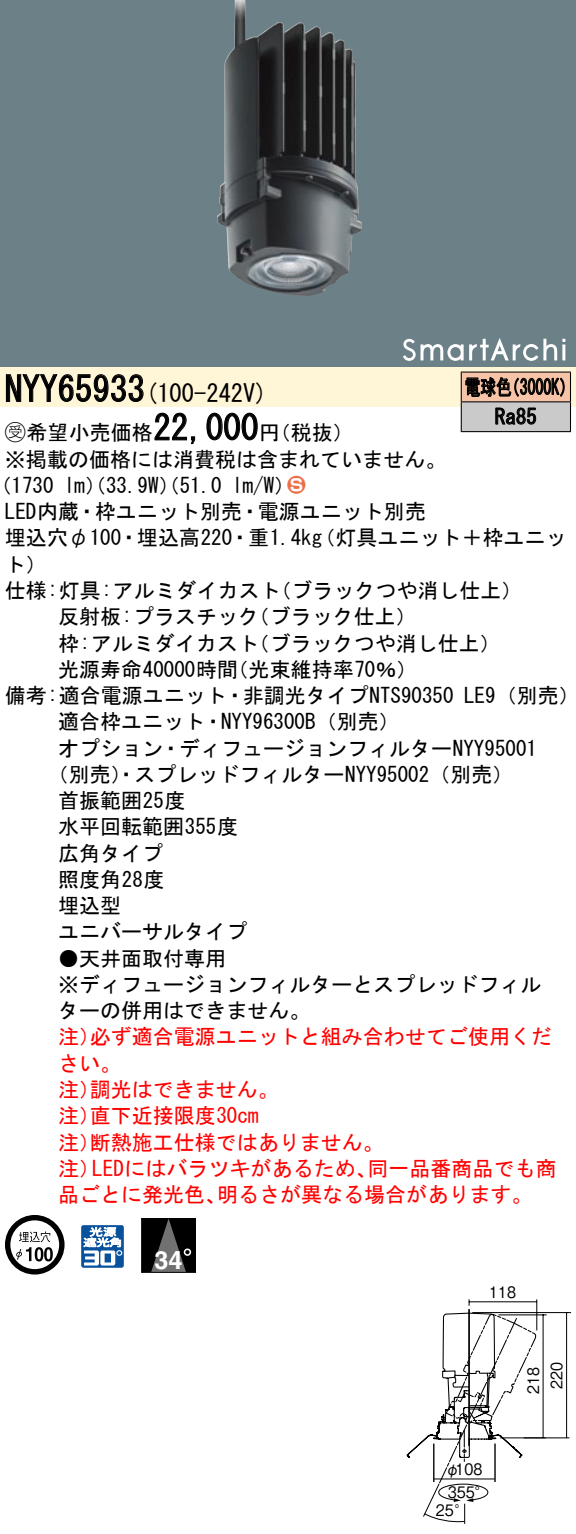
<style>
.page{position:relative;width:576px;height:1534px;background:#fff}
.page>*{position:absolute;margin:0;border:0;box-sizing:border-box;transform-origin:0 0}
.t1{font:35px "MS Gothic";color:#000}
.t2{font:700 25.2px "Helvetica LT Std";color:#fff}
.t3{font:24.5px "MS Gothic";color:#000}
.t4{font:21px/26.2px "MS Gothic";color:#000}
.t5{font:21px/26.2px "MS Gothic";color:#f00}
.t6{font:21px/29.8px "MS Gothic";color:#000;scale:.75 1}
.t7{font:21px "Ford Classification 1";color:#ed6d48}
.t8{font:15.75px/22.8px "Gothic BBB Pro Medium 90 pv RKSJ H";color:#000;scale:.9 1}
.s1{font-family:"Ford Classification 1"}
.s2{color:#fff}
</style>
<div class="page">
<div style="left:0;top:0;width:575px;height:337px;background:#6c8087"></div>
<img style="left:217px;top:0;width:145px;height:296px">
<div style="left:0;top:337px;width:575px;height:29px;background:#6c8087"></div>
<svg style="left:403px;top:338px;width:60px;height:23px"></svg>
<svg style="left:469px;top:338px;width:96px;height:23px"></svg>
<div style="left:0;top:366px;width:575px;height:40px;background:#fff5d7"></div>
<svg style="left:6px;top:374px;width:138px;height:28px"></svg>
<svg style="left:154px;top:412px;width:42px;height:32px"></svg>
<svg style="left:206px;top:412px;width:52px;height:29px"></svg>
<svg style="left:5px;top:1215px;width:59px;height:59px"></svg>
<svg style="left:44px;top:1246px;width:9px;height:15px"></svg>
<svg style="left:81px;top:1225px;width:43px;height:42px"></svg>
<div style="left:141px;top:1218px;width:54px;height:54px;background:#000"></div>
<div style="left:141px;top:1218px;width:55px;height:54px;border:1px solid #000"></div>
<svg style="left:151px;top:1218px;width:38px;height:54px"></svg>
<svg style="left:184px;top:1248px;width:7px;height:7px"></svg>
<div style="left:461px;top:372px;width:109px;height:30px;background:#f7c4a7"></div>
<div style="left:461px;top:402px;width:109px;height:29px;background:#cacaca"></div>
<hr style="left:460px;top:371px;width:110px;height:1px;background:#000">
<hr style="left:569px;top:372px;width:2px;height:29px;background:#000">
<hr style="left:460px;top:401px;width:110px;height:1px;background:#000">
<hr style="left:569px;top:402px;width:2px;height:29px;background:#000">
<hr style="left:460px;top:431px;width:110px;height:1px;background:#000">
<svg style="left:460px;top:372px;width:104px;height:59px"></svg>
<hr style="left:468px;top:1309px;width:1px;height:136px;background:#000">
<svg style="left:406px;top:1311px;width:131px;height:212px"></svg>
<hr style="left:500px;top:1436px;width:45px;height:2px;background:#000">
<hr style="left:498px;top:1313px;width:48px;height:2px;background:#000">
<hr style="left:542px;top:1314px;width:1px;height:123px;background:#000">
<hr style="left:523px;top:1436px;width:46px;height:2px;background:#000">
<hr style="left:472px;top:1311px;width:98px;height:1px;background:#000">
<hr style="left:565px;top:1312px;width:2px;height:125px;background:#000">
<hr style="left:536px;top:1299px;width:1px;height:31px;background:#000">
<hr style="left:468px;top:1300px;width:68px;height:2px;background:#000">
<h1 class="t1" style="left:5px;top:371px;width:142px">NYY65933</h1>
<p class="t6" style="left:494px;top:372px;width:57px;text-indent:-30px">電球色<br>Ra85</p>
<p class="t6" style="left:504px;top:372px;width:96px">（3000 (K</p>
<p class="t3" style="left:145px;top:380px;width:124px">(100-242 (V</p>
<h1 class="t1" style="left:153px;top:410px;width:106px">22,000</h1>
<p class="t4" style="left:5px;top:419px;width:442px"><span class="s1">B</span>希望小売価格<br>※掲載の価格には消費税は含まれていません。</p>
<p class="t7" style="left:287px;top:474px;width:19px">2<span class="s2">3</span></p>
<p class="t4" style="left:259px;top:419px;width:96px">（円税抜(</p>
<p class="t4" style="left:232px;top:472px;width:64px">l m (W/</p>
<p class="t4" style="left:-9px;top:472px;width:65px">（1730</p>
<p class="t4" style="left:5px;top:498px;width:422px">LED内蔵・枠ユニット別売・電源ユニット別売</p>
<p class="t4" style="left:314px;top:524px;width:253px">（灯具ユニット＋枠ユニッ</p>
<p class="t4" style="left:64px;top:472px;width:159px">lm）（33.9 ）（W 51.0</p>
<p class="t4" style="left:5px;top:524px;width:318px">埋込穴φ100・埋込高220・重1.4kg</p>
<p class="t4" style="left:5px;top:551px;width:43px">ト(</p>
<p class="t4" style="left:270px;top:577px;width:254px">（ブラックつや消し仕上(</p>
<p class="t4" style="left:248px;top:577px;width:169px;text-indent:-243px">仕様:灯具:アルミダイカスト<br>（ブラック仕上(</p>
<p class="t4" style="left:248px;top:603px;width:253px;text-indent:-190px">反射板:プラスチック<br>（ブラックつや消し仕上(</p>
<p class="t4" style="left:227px;top:629px;width:191px;text-indent:-169px">枠:アルミダイカスト<br>（光束維持率70％(</p>
<p class="t4" style="left:58px;top:656px;width:181px">光源寿命40000時間</p>
<p class="t4" style="left:5px;top:682px;width:450px">備考:適合電源ユニット・非調光タイプNTS90350</p>
<p class="t4" style="left:58px;top:708px;width:343px">適合枠ユニット・NYY96300 （B 別売(</p>
<p class="t4" style="left:58px;top:734px;width:480px">オプション・ディフュージョンフィルターNYY95001</p>
<p class="t4" style="left:48px;top:761px;width:467px">（別売）・スプレッドフィルターNYY95002（別売(</p>
<p class="t4" style="left:58px;top:787px;width:129px">首振範囲25度</p>
<p class="t4" style="left:58px;top:813px;width:181px">水平回転範囲355度</p>
<p class="t4" style="left:58px;top:839px;width:106px">広角タイプ</p>
<p class="t4" style="left:58px;top:866px;width:108px">照度角28度</p>
<p class="t4" style="left:58px;top:892px;width:64px">埋込型</p>
<p class="t4" style="left:58px;top:918px;width:190px">ユニバーサルタイプ</p>
<p class="t4" style="left:58px;top:944px;width:484px">●天井面取付専用<br>※ディフュージョンフィルターとスプレッドフィルターの併用はできません。</p>
<p class="t5" style="left:90px;top:1023px;width:463px">必ず適合電源ユニットと組み合わせてご使用くだ</p>
<p class="t4" style="left:464px;top:682px;width:117px">LE （9 別売(</p>
<p class="t5" style="left:58px;top:1023px;width:43px">注）</p>
<p class="t5" style="left:58px;top:1049px;width:64px">さい。</p>
<p class="t5" style="left:90px;top:1076px;width:190px">調光はできません。</p>
<p class="t5" style="left:90px;top:1076px;width:170px;text-indent:-32px">注）<br>直下近接限度30cm</p>
<p class="t5" style="left:90px;top:1102px;width:295px;text-indent:-32px">注）<br>断熱施工仕様ではありません。</p>
<p class="t5" style="left:58px;top:1128px;width:43px">注）</p>
<p class="t5" style="left:92px;top:1154px;width:286px">LEDにはバラツキがあるため、</p>
<p class="t5" style="left:367px;top:1154px;width:190px">同一品番商品でも商</p>
<p class="t5" style="left:58px;top:1154px;width:43px">注）</p>
<p class="t5" style="left:58px;top:1181px;width:169px">品ごとに発光色、</p>
<p class="t5" style="left:217px;top:1181px;width:317px">明るさが異なる場合があります。</p>
<p class="t2" style="left:154px;top:1244px;width:30px">34</p>
<p class="t8" style="left:489px;top:1278px;width:31px">118</p>
<p class="t8" style="left:519px;top:1393px;width:37px;text-align:center;rotate:-90deg">218<br>220</p>
<p class="t8" style="left:455px;top:1455px;width:31px">108</p>
<p class="t8" style="left:445px;top:1455px;width:52px">φ<br>355°</p>
<p class="t8" style="left:435px;top:1496px;width:38px">25°</p>
</div>
